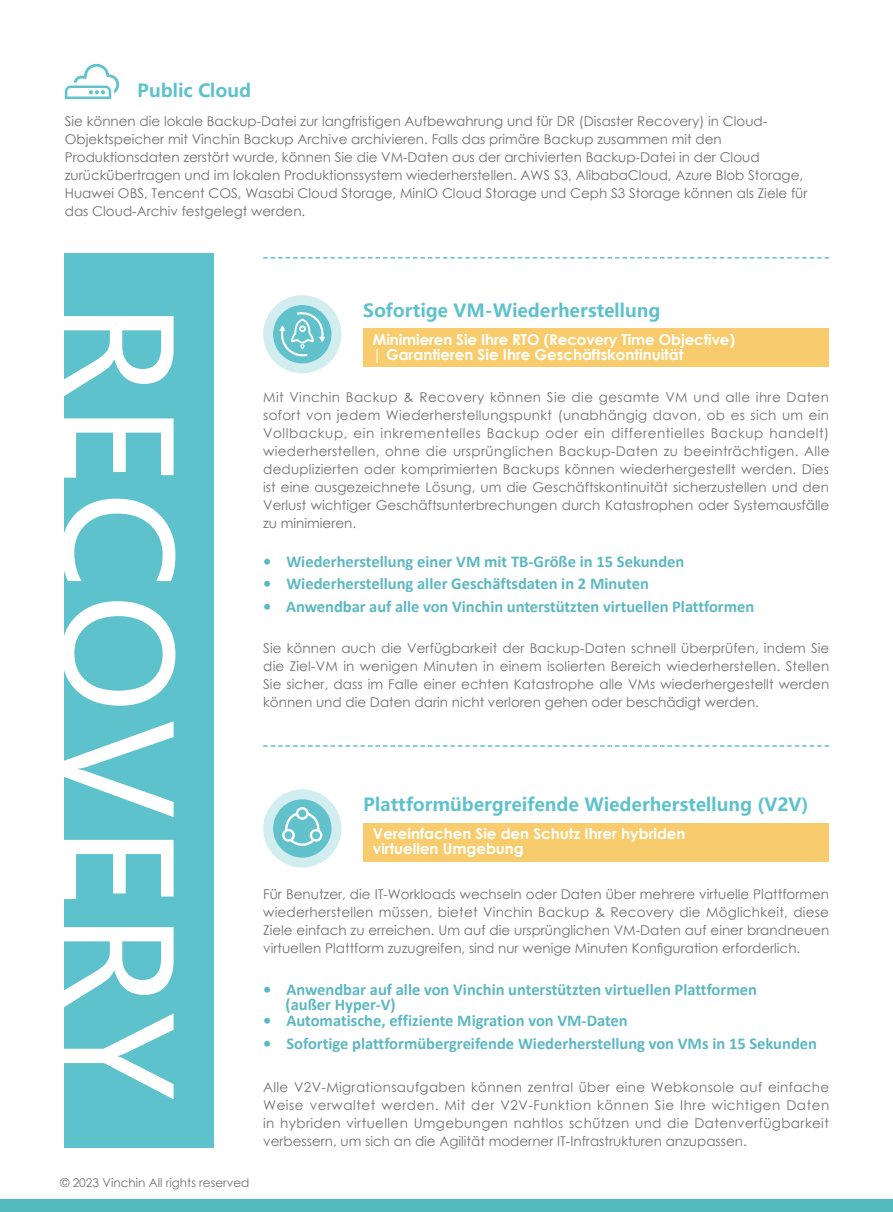
<style>
.page{position:relative;width:893px;height:1212px;background:#fff}
.page>*{position:absolute;margin:0;border:0;box-sizing:border-box;transform-origin:0 0}
.t1{font:145.5px "Microsoft Ya Hei UI";letter-spacing:.05em;color:#fff}
.t2{font:700 18px "Microsoft Ya Hei UI";color:#5ec2cc}
.t3{font:700 16.5px/16.5px "Calibri";color:#5cb8c2}
.t4{font:700 15px/15px "Century Gothic";color:#fff}
.t5{font:13.5px/18px "Century Gothic";color:#727171;text-align:justify}
.t6{font:13.5px/18px "Century Gothic";letter-spacing:.025em;color:#727171;text-align:right}
.t7{font:13.5px "Century Gothic";letter-spacing:.04em;color:#727171}
.t8{font:12px "Century Gothic";color:#727171}
</style>
<div class="page">
<div style="left:0;top:1200px;width:893px;height:12px;background:#55bac0"></div>
<svg style="left:65px;top:63px;width:55px;height:36px"></svg>
<div style="left:64px;top:254px;width:149px;height:894px;background:#5ec2cc"></div>
<svg style="left:263px;top:745px;width:566px;height:2px"></svg>
<svg style="left:263px;top:257px;width:566px;height:2px"></svg>
<svg style="left:263px;top:295px;width:78px;height:78px"></svg>
<div style="left:363px;top:329px;width:466px;height:38px;background:#f8cc6c"></div>
<div style="left:363px;top:823px;width:466px;height:38px;background:#f8cc6c"></div>
<svg style="left:263px;top:789px;width:78px;height:78px"></svg>
<h2 class="t2" style="left:137px;top:77px;width:115px">Public Cloud</h2>
<p class="t5" style="left:65px;top:130px;width:658px">Objektspeicher mit Vinchin Backup Archive archivieren. Falls das primäre Backup zusammen mit den</p>
<p class="t5" style="left:65px;top:112px;width:704px">Sie können die lokale Backup-Datei zur langfristigen Aufbewahrung und für DR (Disaster Recovery) in Cloud-</p>
<p class="t5" style="left:65px;top:148px;width:744px;text-align:left">Produktionsdaten zerstört wurde, können Sie die VM-Daten aus der archivierten Backup-Datei in der Cloud zurückübertragen und im lokalen Produktionssystem wiederherstellen. AWS S3, AlibabaCloud, Azure Blob Storage,<br>Huawei OBS, Tencent COS, Wasabi Cloud Storage, MinIO Cloud Storage und Ceph 3S Storage können als Ziele für</p>
<p class="t5" style="left:65px;top:202px;width:242px">das Cloud-Archiv festgelegt werden.</p>
<h1 class="t1" style="left:214px;top:302px;width:800px;rotate:90deg">RECOVERY</h1>
<p class="t8" style="left:60px;top:1174px;width:191px">© 2023 Vinchin All rights reserved</p>
<h2 class="t2" style="left:363px;top:298px;width:299px">Sofortige VM-Wiederherstellung</h2>
<p class="t4" style="left:373px;top:331px;width:364px">Minimieren Sie Ihre RTO (Recovery Time Objective( | Garantieren Sie Ihre Geschäftskontinuität</p>
<p class="t6" style="left:263px;top:388px;width:568px">Mit Vinchin Backup &amp; Recovery können Sie die gesamte VM und alle ihre Daten sofort von jedem Wiederherstellungspunkt (unabhängig davon, ob es sich um ein handelt(</p>
<p class="t5" style="left:263px;top:424px;width:568px;text-align:left">Vollbackup, ein<br>wiederherstellen, ohne die ursprünglichen Backup-Daten zu beeinträchtigen. Alle deduplizierten oder komprimierten Backups können wiederhergestellt werden. Dies ist eine ausgezeichnete Lösung, um die Geschäftskontinuität sicherzustellen und den Verlust wichtiger Geschäftsunterbrechungen durch Katastrophen oder Systemausfälle zu minimieren.</p>
<p class="t7" style="left:381px;top:424px;width:102px">inkrementelles</p>
<p class="t5" style="left:584px;top:424px;width:22px">ein</p>
<p class="t7" style="left:611px;top:424px;width:154px">differentielles Backup</p>
<p class="t5" style="left:487px;top:424px;width:54px">Backup</p>
<p class="t5" style="left:546px;top:424px;width:34px">oder</p>
<p class="t3" style="left:263px;top:553px;width:10px">•</p>
<p class="t3" style="left:286px;top:553px;width:400px">Wiederherstellung einer VM mit TB-Größe in 15 Sekunden</p>
<p class="t3" style="left:263px;top:575px;width:10px">•</p>
<p class="t3" style="left:286px;top:575px;width:364px">Wiederherstellung aller Geschäftsdaten in 2 Minuten</p>
<p class="t3" style="left:263px;top:598px;width:10px">•</p>
<p class="t3" style="left:286px;top:598px;width:469px">Anwendbar auf alle von Vinchin unterstützten virtuellen Plattformen</p>
<p class="t5" style="left:263px;top:639px;width:568px">Sie können auch die Verfügbarkeit der Backup-Daten schnell überprüfen, indem Sie die Ziel-VM in wenigen Minuten in einem isolierten Bereich wiederherstellen. Stellen Sie sicher, dass im Falle einer echten Katastrophe alle VMs wiederhergestellt werden können und die Daten darin nicht verloren gehen oder beschädigt werden.</p>
<h2 class="t2" style="left:363px;top:792px;width:447px">Plattformübergreifende Wiederherstellung (V2V(</h2>
<p class="t4" style="left:373px;top:826px;width:314px">Vereinfachen Sie den Schutz Ihrer hybriden virtuellen Umgebung</p>
<p class="t5" style="left:263px;top:885px;width:567px">Für Benutzer, die IT-Workloads wechseln oder Daten über mehrere virtuelle Plattformen wiederherstellen müssen, bietet Vinchin Backup &amp; Recovery die Möglichkeit, diese Ziele einfach zu erreichen. Um auf die ursprünglichen VM-Daten auf einer brandneuen virtuellen Plattform zuzugreifen, sind nur wenige Minuten Konfiguration erforderlich.</p>
<p class="t3" style="left:263px;top:980px;width:10px">•</p>
<p class="t3" style="left:263px;top:1012px;width:10px">•</p>
<p class="t3" style="left:263px;top:1034px;width:10px">•</p>
<p class="t3" style="left:286px;top:980px;width:472px">Anwendbar auf alle von Vinchin unterstützten virtuellen Plattformen</p>
<p class="t3" style="left:286px;top:995px;width:344px">(außer Hyper (V-<br>Automatische, effiziente Migration von VM-Daten</p>
<p class="t3" style="left:286px;top:1034px;width:532px">Sofortige plattformübergreifende Wiederherstellung von VMs in 15 Sekunden</p>
<p class="t5" style="left:263px;top:1078px;width:568px">Alle V V2 -Migrationsaufgaben können zentral über eine Webkonsole auf einfache Weise verwaltet werden. Mit der V V2 -Funktion können Sie Ihre wichtigen Daten in hybriden virtuellen Umgebungen nahtlos schützen und die Datenverfügbarkeit verbessern, um sich an die Agilität moderner IT-Infrastrukturen anzupassen.</p>
</div>
